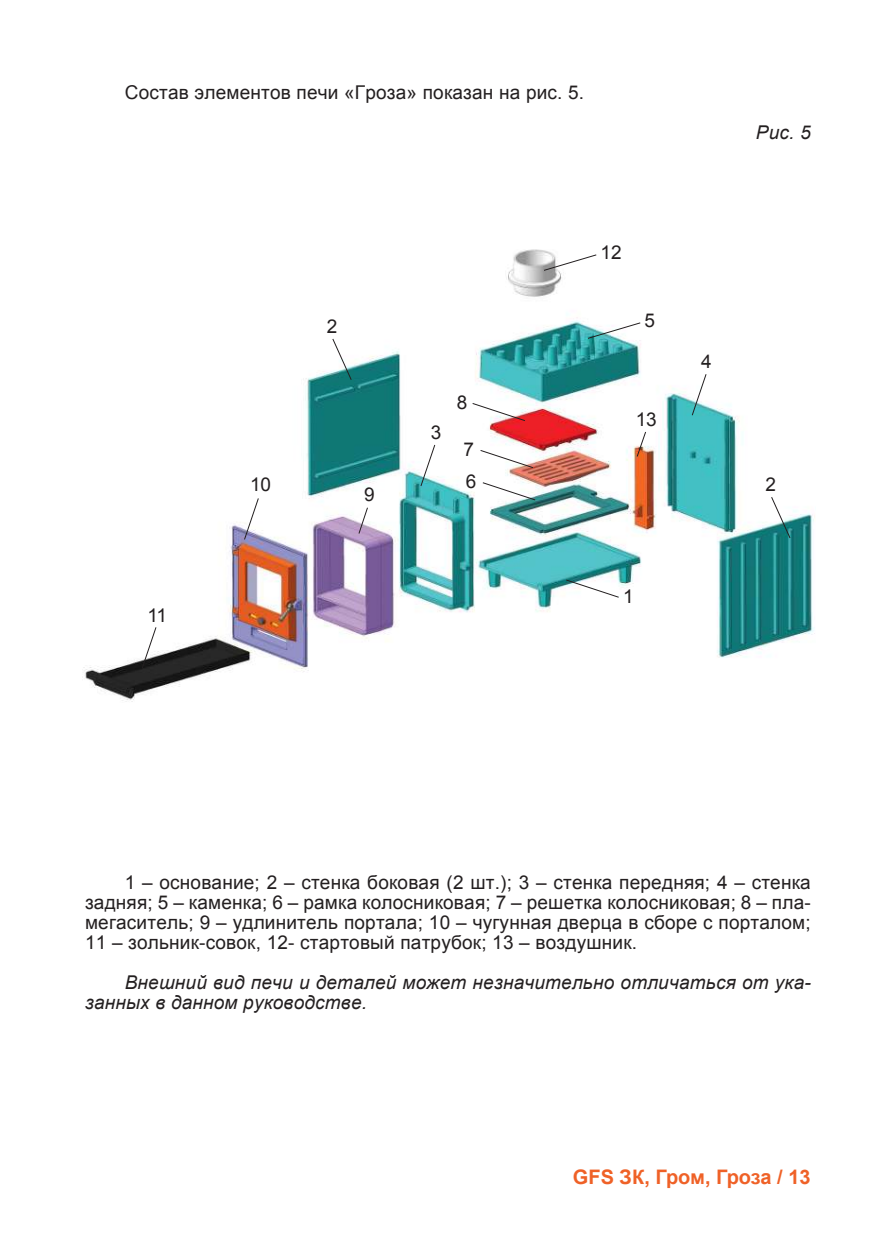
<style>
.page{position:relative;width:896px;height:1248px;background:#fff}
.page>*{position:absolute;margin:0;border:0;box-sizing:border-box;transform-origin:0 0}
.t1{font:700 20px "Arial";color:#ef6127}
.t2{font:19px/20px "Arial";letter-spacing:.01em;color:#231f20;text-align:justify}
.t3{font:italic 19px/20px "Arial";letter-spacing:.01em;color:#231f20}
</style>
<div class="page">
<img style="left:83px;top:249px;width:732px;height:453px">
<svg style="left:543px;top:254px;width:54px;height:17px"></svg>
<svg style="left:587px;top:322px;width:54px;height:17px"></svg>
<svg style="left:472px;top:402px;width:54px;height:19px"></svg>
<svg style="left:479px;top:449px;width:55px;height:19px"></svg>
<svg style="left:482px;top:481px;width:54px;height:20px"></svg>
<svg style="left:565px;top:579px;width:54px;height:19px"></svg>
<svg style="left:691px;top:373px;width:16px;height:43px"></svg>
<svg style="left:636px;top:431px;width:10px;height:26px"></svg>
<svg style="left:420px;top:444px;width:16px;height:43px"></svg>
<svg style="left:243px;top:497px;width:16px;height:43px"></svg>
<svg style="left:141px;top:626px;width:16px;height:43px"></svg>
<svg style="left:770px;top:496px;width:21px;height:43px"></svg>
<svg style="left:332px;top:338px;width:20px;height:43px"></svg>
<svg style="left:358px;top:506px;width:10px;height:28px"></svg>
<p class="t2" style="left:125px;top:82px;width:461px">Состав элементов печи «Гроза» показан на рис. 5.</p>
<p class="t2" style="left:147px;top:605px;width:21px">11</p>
<p class="t2" style="left:327px;top:316px;width:12px">2</p>
<p class="t2" style="left:250px;top:474px;width:23px">10</p>
<p class="t2" style="left:364px;top:484px;width:12px">9</p>
<p class="t2" style="left:431px;top:422px;width:12px">3</p>
<p class="t2" style="left:457px;top:392px;width:12px">8</p>
<p class="t2" style="left:463px;top:433px;width:14px;line-height:32.2px">7<br>6</p>
<p class="t2" style="left:600px;top:243px;width:23px">12</p>
<p class="t2" style="left:644px;top:310px;width:12px">5</p>
<p class="t2" style="left:636px;top:409px;width:23px">13</p>
<p class="t2" style="left:701px;top:351px;width:12px">4</p>
<p class="t2" style="left:623px;top:586px;width:12px">1</p>
<p class="t3" style="left:756px;top:122px;width:56px">Рис. 5</p>
<p class="t2" style="left:765px;top:474px;width:12px">2</p>
<p class="t2" style="left:85px;top:872px;width:727px;text-indent:40px">1 – основание; 2 – стенка боковая (2 шт.); 3 – стенка передняя; 4 – стенка задняя; 5 – каменка; 6 – рамка колосниковая; 7 – решетка колосниковая; 8 – пла&shy;мегаситель; 9 – удлинитель портала; 10 – чугунная дверца в сборе с порталом; 11 – зольник-совок, 12- стартовый патрубок; 13 – воздушник.</p>
<p class="t3" style="left:85px;top:972px;width:727px;text-indent:40px">Внешний вид печи и деталей может незначительно отличаться от ука&shy;занных в данном руководстве.</p>
<p class="t1" style="left:573px;top:1163px;width:239px">GFS ЗК, Гром, Гроза / 13</p>
</div>
